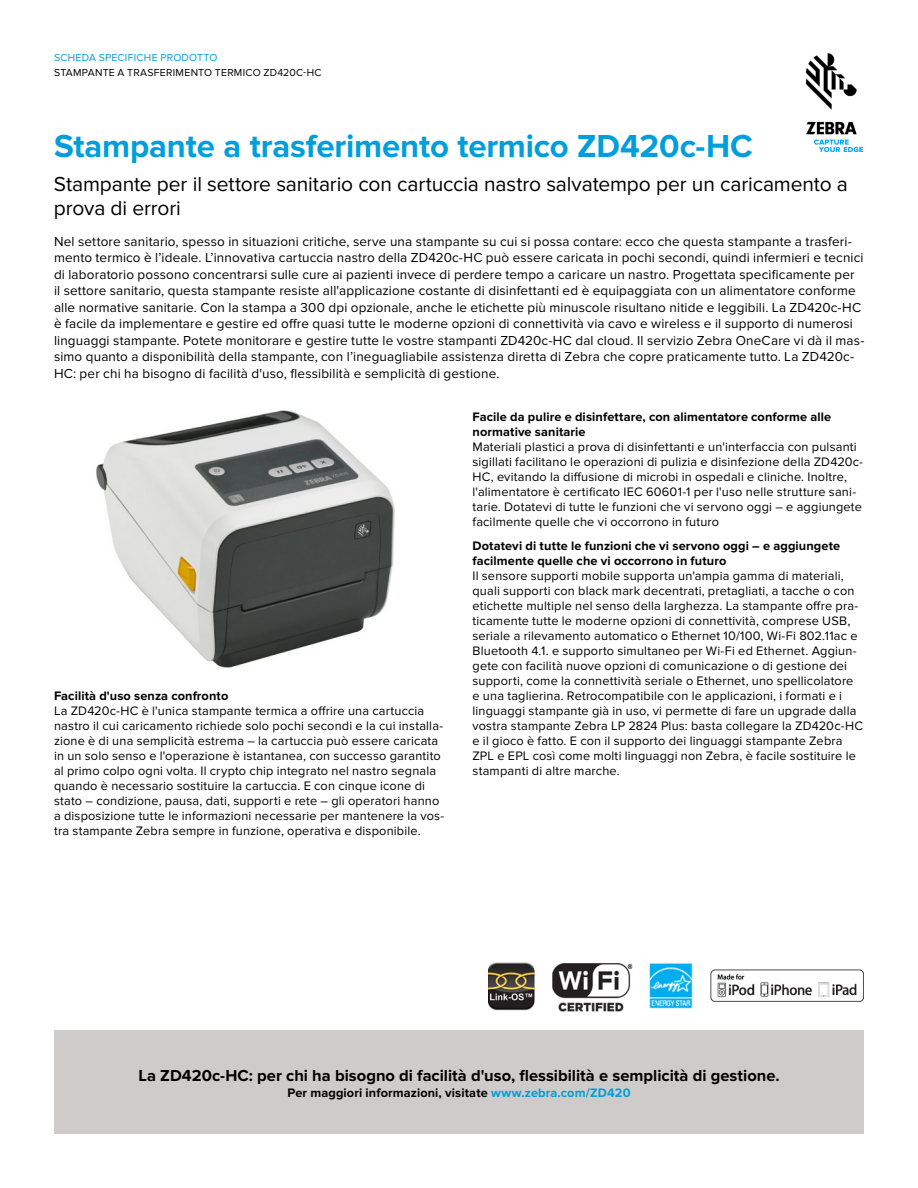
<style>
.page{position:relative;width:918px;height:1188px;background:#fff}
.page>*{position:absolute;margin:0;border:0;box-sizing:border-box;transform-origin:0 0}
.t1{font:700 33px "Proxima Nova";letter-spacing:-.005em;color:#009edb}
.t2{font:21px/24px "Proxima Nova";letter-spacing:-.005em;color:#000}
.t3{font:700 16.5px "Proxima Nova";color:#000}
.t4{font:13.5px/16.5px "Proxima Nova";letter-spacing:.01em;color:#000}
.t5{font:12.75px/15px "Proxima Nova";letter-spacing:.015em;color:#000}
.t6{font:700 12.75px/15px "Proxima Nova";letter-spacing:.01em;color:#000}
.t7{font:10.5px "Proxima Nova";letter-spacing:.025em;color:#000}
.t8{font:10.5px "Proxima Nova";letter-spacing:.025em;color:#009edb}
.s1{color:#009edb}
</style>
<div class="page">
<img style="left:806px;top:54px;width:56px;height:97px">
<div style="left:54px;top:1031px;width:810px;height:103px;background:#cdccca"></div>
<img style="left:489px;top:962px;width:375px;height:50px">
<img style="left:96px;top:410px;width:299px;height:258px">
<p class="t8" style="left:54px;top:52px;width:165px">SCHEDA SPECIFICHE PRODOTTO</p>
<p class="t7" style="left:54px;top:66px;width:269px">STAMPANTE A TRASFERIMENTO TERMICO ZD420C-HC</p>
<h1 class="t1" style="left:54px;top:127px;width:700px">Stampante a trasferimento termico ZD420c-HC</h1>
<h2 class="t2" style="left:54px;top:173px;width:796px">Stampante per il settore sanitario con cartuccia nastro salvatempo per un caricamento a prova di errori</h2>
<p class="t4" style="left:54px;top:233px;width:812px">Nel settore sanitario, spesso in situazioni critiche, serve una stampante su cui si possa contare: ecco che questa stampante a trasferi&shy;mento termico è l’ideale. L’innovativa cartuccia nastro della ZD420c-HC può essere caricata in pochi secondi, quindi infermieri e tecnici di laboratorio possono concentrarsi sulle cure ai pazienti invece di perdere tempo a caricare un nastro. Progettata specificamente per<br>il settore sanitario, questa stampante resiste all'applicazione costante di disinfettanti ed è equipaggiata con un alimentatore conforme alle normative sanitarie. Con la stampa a 300 dpi opzionale, anche le etichette più minuscole risultano nitide e leggibili. La ZD420c-HC è facile da implementare e gestire ed offre quasi tutte le moderne opzioni di connettività via cavo e wireless e il supporto di numerosi linguaggi stampante. Potete monitorare e gestire tutte le vostre stampanti ZD420c-HC dal cloud. Il servizio Zebra OneCare vi dà il mas&shy;simo quanto a disponibilità della stampante, con l’ineguagliabile assistenza diretta di Zebra che copre praticamente tutto. La ZD420c-HC: per chi ha bisogno di facilità d'uso, flessibilità e semplicità di gestione.</p>
<p class="t6" style="left:54px;top:688px;width:176px">Facilità d'uso senza confronto</p>
<p class="t5" style="left:54px;top:703px;width:392px">La ZD420c-HC è l'unica stampante termica a offrire una cartuccia nastro il cui caricamento richiede solo pochi secondi e la cui installa&shy;zione è di una semplicità estrema – la cartuccia può essere caricata in un solo senso e l'operazione è istantanea, con successo garantito al primo colpo ogni volta. Il crypto chip integrato nel nastro segnala quando è necessario sostituire la cartuccia. E con cinque icone di stato – condizione, pausa, dati, supporti e rete – gli operatori hanno a disposizione tutte le informazioni necessarie per mantenere la vos&shy;tra stampante Zebra sempre in funzione, operativa e disponibile.</p>
<p class="t6" style="left:472px;top:410px;width:360px">Facile da pulire e disinfettare, con alimentatore conforme alle normative sanitarie</p>
<p class="t5" style="left:472px;top:440px;width:392px">Materiali plastici a prova di disinfettanti e un'interfaccia con pulsanti sigillati facilitano le operazioni di pulizia e disinfezione della ZD420c-HC, evitando la diffusione di microbi in ospedali e cliniche. Inoltre, l'alimentatore è certificato IEC 60601-1 per l'uso nelle strutture sani&shy;tarie. Dotatevi di tutte le funzioni che vi servono oggi – e aggiungete facilmente quelle che vi occorrono in futuro</p>
<p class="t6" style="left:472px;top:539px;width:369px">Dotatevi di tutte le funzioni che vi servono oggi – e aggiungete facilmente quelle che vi occorrono in futuro</p>
<p class="t5" style="left:472px;top:569px;width:392px">Il sensore supporti mobile supporta un'ampia gamma di materiali, quali supporti con black mark decentrati, pretagliati, a tacche o con etichette multiple nel senso della larghezza. La stampante offre pra&shy;ticamente tutte le moderne opzioni di connettività, comprese USB, seriale a rilevamento automatico o Ethernet 10/100, Wi-Fi 802.11ac e Bluetooth 4.1. e supporto simultaneo per Wi-Fi ed Ethernet. Aggiun&shy;gete con facilità nuove opzioni di comunicazione o di gestione dei supporti, come la connettività seriale o Ethernet, uno spellicolatore e una taglierina. Retrocompatibile con le applicazioni, i formati e i linguaggi stampante già in uso, vi permette di fare un upgrade dalla vostra stampante Zebra LP 2824 Plus: basta collegare la ZD420c-HC e il gioco è fatto. E con il supporto dei linguaggi stampante Zebra ZPL e EPL così come molti linguaggi non Zebra, è facile sostituire le stampanti di altre marche.</p>
<p class="t3" style="left:138px;top:1066px;width:643px">La ZD420c-HC: per chi ha bisogno di facilità d'uso, flessibilità e semplicità di gestione.</p>
<p class="t6" style="left:287px;top:1085px;width:345px">Per maggiori informazioni, visitate <span class="s1">www.zebra.com/ZD420</span></p>
</div>
